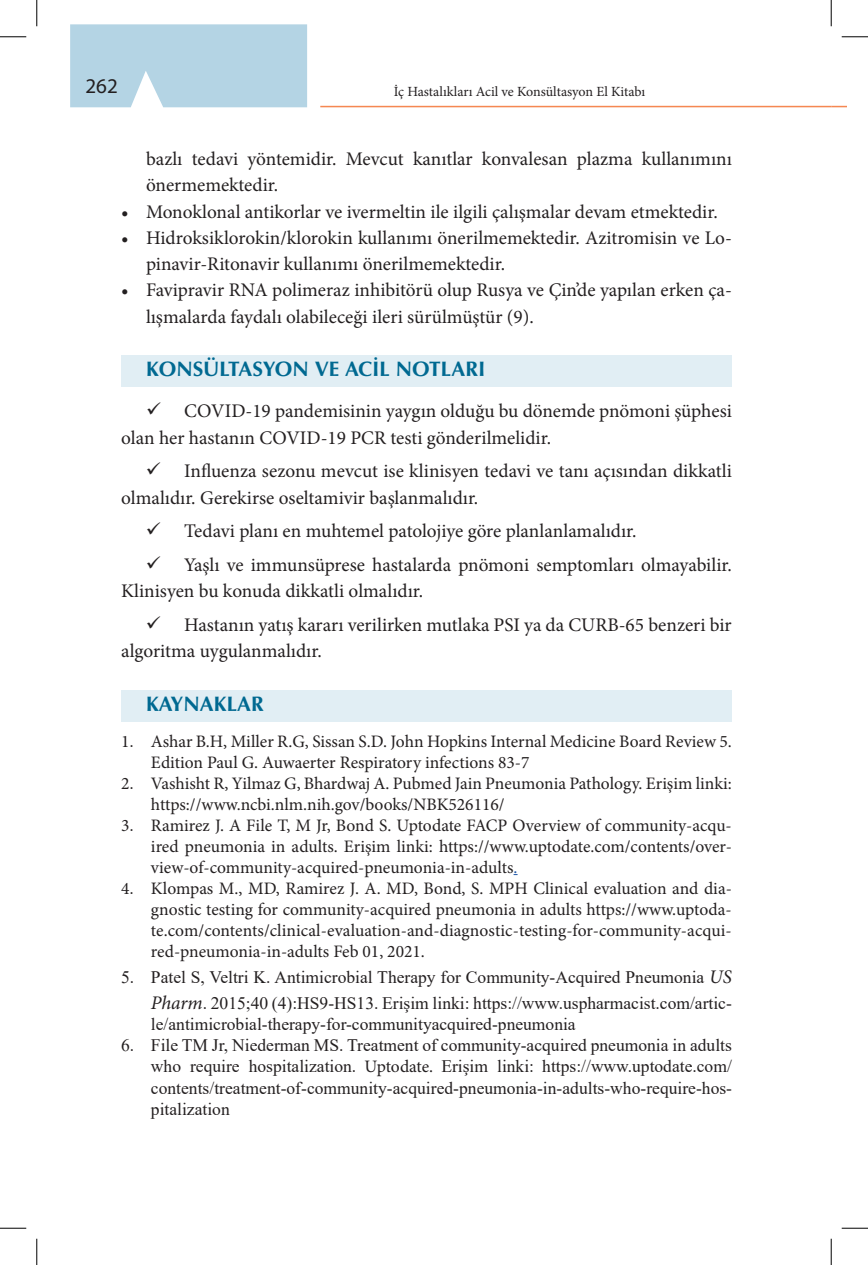
<style>
.page{position:relative;width:868px;height:1265px;background:#fff}
.page>*{position:absolute;margin:0;border:0;box-sizing:border-box;transform-origin:0 0}
.t1{font:21px "Optima Bold Tr";color:#006991}
.t2{font:21px "Myriad Pro";color:#231f20}
.t3{font:19.25px/26.2px "Minion Pro";color:#231f20}
.t4{font:17.5px/21px "Minion Pro";color:#231f20}
.t5{font:17.5px/21px "Times New Roman";color:#231f20;text-align:right}
.t6{font:14px "Minion Pro";letter-spacing:-.005em;color:#231f20}
.s1{font-family:"Times New Roman"}
.s2{color:#1e56a6}
.s3{font-family:"Minion Pro";font-style:italic;font-size:19.25px}
.s4{font-family:"Minion Pro"}
</style>
<div class="page">
<div style="left:70px;top:24px;width:237px;height:83px;background:#b4d4e4"></div>
<svg style="left:830px;top:106px;width:15px;height:1px"></svg>
<hr style="left:320px;top:106px;width:510px;height:1px;background:#f58852">
<div style="left:121px;top:355px;width:610px;height:31px;background:#e1eef4"></div>
<div style="left:121px;top:689px;width:610px;height:32px;background:#e1eef4"></div>
<svg style="left:0;top:36px;width:26px;height:1px"></svg>
<svg style="left:841px;top:36px;width:26px;height:1px"></svg>
<svg style="left:0;top:1227px;width:26px;height:1px"></svg>
<svg style="left:841px;top:1227px;width:26px;height:1px"></svg>
<svg style="left:36px;top:0;width:1px;height:26px"></svg>
<svg style="left:36px;top:1238px;width:1px;height:26px"></svg>
<svg style="left:830px;top:0;width:1px;height:26px"></svg>
<svg style="left:830px;top:1238px;width:1px;height:26px"></svg>
<p class="t2" style="left:85px;top:73px;width:34px">262</p>
<p class="t6" style="left:393px;top:82px;width:253px">İç Hastalıkları Acil ve Konsültasyon El Kitabı</p>
<p class="t3" style="left:146px;top:146px;width:587px">bazlı tedavi yöntemidir. Mevcut kanıtlar konvalesan plazma kullanımını önermemektedir.</p>
<p class="t3" style="left:121px;top:198px;width:597px">• Monoklonal antikorlar ve ivermeltin ile ilgili çalışmalar devam etmektedir.</p>
<p class="t3" style="left:146px;top:224px;width:587px;text-indent:-25px">• Hidroksiklorokin/klorokin kullanımı önerilmemektedir. Azitromisin ve Lo&shy;pinavir-Ritonavir kullanımı önerilmemektedir.</p>
<p class="t3" style="left:146px;top:277px;width:587px;text-indent:-25px">• Favipravir RNA polimeraz inhibitörü olup Rusya ve Çin’de yapılan erken ça&shy;lışmalarda faydalı olabileceği ileri sürülmüştür (9).</p>
<p class="t1" style="left:146px;top:356px;width:341px">KONSÜLTASYON VE ACİL NOTLARI</p>
<p class="t3" style="left:121px;top:398px;width:612px;text-indent:25px">✓ COVID-19 pandemisinin yaygın olduğu bu dönemde pnömoni şüphesi olan her hastanın COVID-19 PCR testi gönderilmelidir.</p>
<p class="t3" style="left:121px;top:458px;width:612px;text-indent:25px">✓ Influenza sezonu mevcut ise klinisyen tedavi ve tanı açısından dikkatli olmalıdır. Gerekirse oseltamivir başlanmalıdır.</p>
<p class="t3" style="left:146px;top:518px;width:492px">✓ Tedavi planı en muhtemel patolojiye göre planlanlamalıdır.</p>
<p class="t3" style="left:121px;top:551px;width:612px;text-indent:25px">✓ Yaşlı ve immunsüprese hastalarda pnömoni semptomları olmayabilir.<br>Klinisyen bu konuda dikkatli olmalıdır.</p>
<p class="t3" style="left:121px;top:611px;width:612px;text-indent:25px">✓ Hastanın yatış kararı verilirken mutlaka PSI ya da CURB-65 benzeri bir algoritma uygulanmalıdır.</p>
<p class="t1" style="left:146px;top:690px;width:119px">KAYNAKLAR</p>
<p class="t4" style="left:151px;top:730px;width:582px;text-indent:-30px">1<span class="s1">.</span> Ashar B.H, Miller R.G, Sissan S.D. John Hopkins Internal Medicine Board Review 5.<br>Edition Paul G. Auwaerter Respiratory infections 83-7</p>
<p class="t4" style="left:151px;top:772px;width:582px;text-indent:-30px">2<span class="s1">.</span> Vashisht R, Yilmaz G, Bhardwaj A. Pubmed Jain Pneumonia Pathology. Erişim linki: https://www.ncbi.nlm.nih.gov/books/NBK526116/</p>
<p class="t4" style="left:151px;top:814px;width:582px;text-align:justify;text-indent:-30px">3<span class="s1">.</span> Ramirez J. A File T, M Jr, Bond S. Uptodate FACP Overview of community-acqu&shy;ired pneumonia in adults. Erişim linki: https://www.uptodate.com/contents/over&shy;view-of-community-acquired-pneumonia-in-adults<span class="s2">.</span></p>
<p class="t4" style="left:151px;top:877px;width:582px;text-align:justify;text-indent:-30px">4<span class="s1">.</span> Klompas M., MD, Ramirez J. A. MD, Bond, S. MPH Clinical evaluation and dia&shy;gnostic testing for community-acquired pneumonia in adults https://www.uptoda&shy;te.com/contents/clinical-evaluation-and-diagnostic-testing-for-community-acqui&shy;red-pneumonia-in-adults Feb 01, 2021.</p>
<p class="t5" style="left:121px;top:963px;width:612px;line-height:26.2px">5. Patel S, Veltri K. Antimicrobial Therapy for Community-Acquired Pneumonia <span class="s3">US<br>Pharm</span>. 2015;40 (4):HS9-HS13. Erişim linki: https://www.uspharmacist.com/artic-</p>
<p class="t5" style="left:151px;top:1013px;width:426px">le/antimicrobial-therapy-for-communityacquired-pneumonia</p>
<p class="t5" style="left:151px;top:1034px;width:582px;text-align:justify;text-indent:-30px">6. File TM Jr, Niederman MS. Treatment of community-acquired pneumonia in adults who require hospitalization. <span class="s4">Uptodate.</span> Erişim linki: https://www.uptodate.com/ contents/treatment-of-community-acquired-pneumonia-in-adults-who-require-hos&shy;pitalization</p>
</div>
